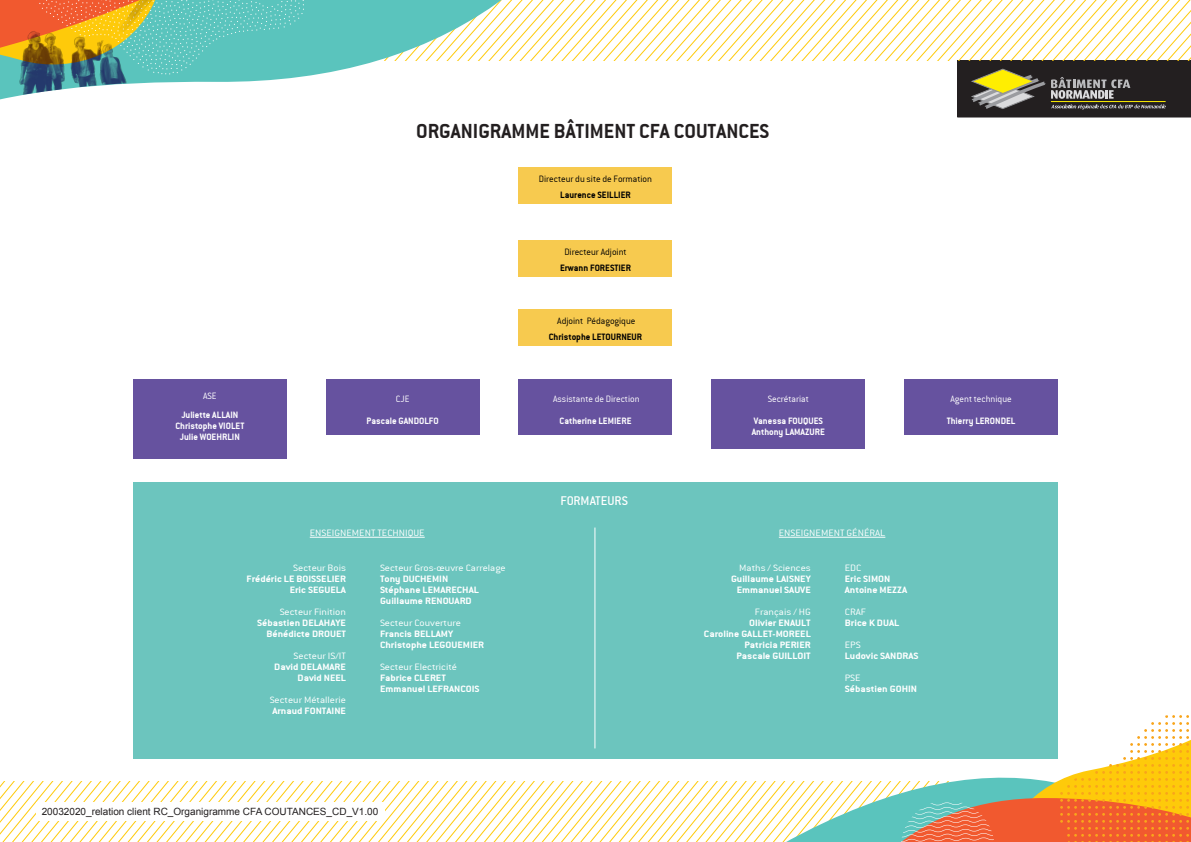
<style>
.page{position:relative;width:1191px;height:842px;background:#fff}
.page>*{position:absolute;margin:0;border:0;box-sizing:border-box;transform-origin:0 0}
.t1{font:22px "Conduit ITCTT Bold";color:#231f20}
.t2{font:14px "Conduit ITC";color:#fff}
.t3{font:10px "Conduit ITCTT Bold";color:#fff;scale:1.13 1}
.t4{font:10px "Conduit ITCTT Light";color:#fff;scale:1.13 1}
.t5{font:10px "Conduit ITCTT Bold";color:#fff}
.t6{font:10px "Conduit ITCTT Light";color:#000001}
.t7{font:10px "Arial";color:#231f20}
.t8{font:10px "Conduit ITCTT Light";color:#fff}
.t9{font:10px "Conduit ITCTT Bold";color:#000001}
</style>
<div class="page">
<svg style="left:0;top:715px;width:1191px;height:127px"></svg>
<svg style="left:0;top:0;width:1191px;height:117px"></svg>
<img style="left:8px;top:0;width:173px;height:97px">
<div style="left:519px;top:167px;width:153px;height:36px;background:#f7ca4f"></div>
<div style="left:519px;top:240px;width:153px;height:37px;background:#f7ca4f"></div>
<div style="left:519px;top:379px;width:153px;height:56px;background:#66529f"></div>
<div style="left:133px;top:482px;width:924px;height:276px;background:#6cc5be"></div>
<div style="left:519px;top:309px;width:153px;height:36px;background:#f7ca4f"></div>
<div style="left:326px;top:379px;width:153px;height:56px;background:#66529f"></div>
<div style="left:133px;top:379px;width:153px;height:80px;background:#66529f"></div>
<div style="left:904px;top:379px;width:153px;height:56px;background:#66529f"></div>
<div style="left:711px;top:379px;width:154px;height:70px;background:#66529f"></div>
<hr style="left:310px;top:537px;width:115px;height:1px;background:#fff">
<hr style="left:779px;top:537px;width:106px;height:1px;background:#fff">
<hr style="left:594px;top:527px;width:1px;height:221px;background:#fff">
<div style="left:36px;top:802px;width:348px;height:19px;background:#fff"></div>
<p class="t1" style="left:416px;top:118px;width:355px">ORGANIGRAMME BÂTIMENT CFA COUTANCES</p>
<p class="t6" style="left:539px;top:173px;width:115px">Directeur du site de Formation</p>
<p class="t9" style="left:560px;top:189px;width:72px">Laurence SEILLIER</p>
<p class="t6" style="left:564px;top:246px;width:64px">Directeur Adjoint</p>
<p class="t9" style="left:560px;top:262px;width:72px">Erwann FORESTIER</p>
<p class="t8" style="left:203px;top:390px;width:15px">ASE</p>
<p class="t5" style="left:181px;top:409px;width:59px">Juliette ALLAIN</p>
<p class="t5" style="left:175px;top:420px;width:70px">Christophe VIOLET</p>
<p class="t5" style="left:180px;top:431px;width:62px">Julie WOEHRLIN</p>
<p class="t8" style="left:396px;top:393px;width:15px">CJE</p>
<p class="t5" style="left:366px;top:415px;width:74px">Pascale GANDOLFO</p>
<p class="t6" style="left:557px;top:315px;width:80px">Adjoint Pédagogique</p>
<p class="t9" style="left:549px;top:331px;width:95px">Christophe LETOURNEUR</p>
<p class="t8" style="left:553px;top:394px;width:88px">Assistante de Direction</p>
<p class="t5" style="left:559px;top:415px;width:73px">Catherine LEMIERE</p>
<p class="t2" style="left:560px;top:493px;width:69px">FORMATEURS</p>
<p class="t8" style="left:767px;top:394px;width:43px">Secrétariat</p>
<p class="t5" style="left:753px;top:415px;width:71px">Vanessa FOUQUES</p>
<p class="t5" style="left:751px;top:426px;width:75px">Anthony LAMAZURE</p>
<p class="t4" style="left:310px;top:527px;width:103px">ENSEIGNEMENT TECHNIQUE</p>
<p class="t4" style="left:779px;top:527px;width:96px">ENSEIGNEMENT GÉNÉRAL</p>
<p class="t4" style="left:293px;top:563px;width:48px">Secteur Bois</p>
<p class="t3" style="left:247px;top:573px;width:89px">Frédéric LE BOISSELIER</p>
<p class="t3" style="left:290px;top:584px;width:51px">Eric SEGUELA</p>
<p class="t4" style="left:280px;top:607px;width:60px">Secteur Finition</p>
<p class="t3" style="left:257px;top:617px;width:80px">Sébastien DELAHAYE</p>
<p class="t3" style="left:266px;top:628px;width:72px">Bénédicte DROUET</p>
<p class="t4" style="left:293px;top:651px;width:48px">Secteur IS/IT</p>
<p class="t3" style="left:274px;top:661px;width:65px">David DELAMARE</p>
<p class="t3" style="left:297px;top:672px;width:44px">David NEEL</p>
<p class="t4" style="left:270px;top:695px;width:69px">Secteur Métallerie</p>
<p class="t3" style="left:272px;top:705px;width:67px">Arnaud FONTAINE</p>
<p class="t4" style="left:380px;top:563px;width:113px">Secteur Gros-œuvre Carrelage</p>
<p class="t3" style="left:380px;top:573px;width:62px">Tony DUCHEMIN</p>
<p class="t3" style="left:380px;top:584px;width:89px">Stéphane LEMARECHAL</p>
<p class="t3" style="left:380px;top:595px;width:83px">Guillaume RENOUARD</p>
<p class="t4" style="left:380px;top:618px;width:73px">Secteur Couverture</p>
<p class="t3" style="left:380px;top:628px;width:66px">Francis BELLAMY</p>
<p class="t3" style="left:380px;top:639px;width:94px">Christophe LEGOUEMIER</p>
<p class="t4" style="left:380px;top:662px;width:70px">Secteur Electricité</p>
<p class="t3" style="left:380px;top:672px;width:60px">Fabrice CLERET</p>
<p class="t3" style="left:380px;top:683px;width:90px">Emmanuel LEFRANCOIS</p>
<p class="t4" style="left:739px;top:563px;width:65px">Maths / Sciences</p>
<p class="t3" style="left:731px;top:573px;width:72px">Guillaume LAISNEY</p>
<p class="t3" style="left:737px;top:584px;width:67px">Emmanuel SAUVE</p>
<p class="t4" style="left:755px;top:607px;width:51px">Français / HG</p>
<p class="t3" style="left:749px;top:617px;width:56px">Olivier ENAULT</p>
<p class="t3" style="left:704px;top:628px;width:96px">Caroline GALLET-MOREEL</p>
<p class="t3" style="left:744px;top:639px;width:60px">Patricia PERIER</p>
<p class="t3" style="left:736px;top:650px;width:67px">Pascale GUILLOIT</p>
<p class="t4" style="left:845px;top:563px;width:16px">EDC</p>
<p class="t3" style="left:845px;top:573px;width:42px">Eric SIMON</p>
<p class="t3" style="left:845px;top:584px;width:57px">Antoine MEZZA</p>
<p class="t4" style="left:845px;top:607px;width:20px">CRAF</p>
<p class="t3" style="left:845px;top:617px;width:50px">Brice K DUAL</p>
<p class="t4" style="left:845px;top:640px;width:16px">EPS</p>
<p class="t3" style="left:845px;top:650px;width:67px">Ludovic SANDRAS</p>
<p class="t4" style="left:845px;top:673px;width:16px">PSE</p>
<p class="t3" style="left:845px;top:683px;width:66px">Sébastien GOHIN</p>
<p class="t8" style="left:950px;top:394px;width:63px">Agent technique</p>
<p class="t5" style="left:946px;top:415px;width:70px">Thierry LERONDEL</p>
<p class="t7" style="left:42px;top:805px;width:338px">20032020_relation client RC_Organigramme CFA COUTANCES_CD_V1.00</p>
</div>
